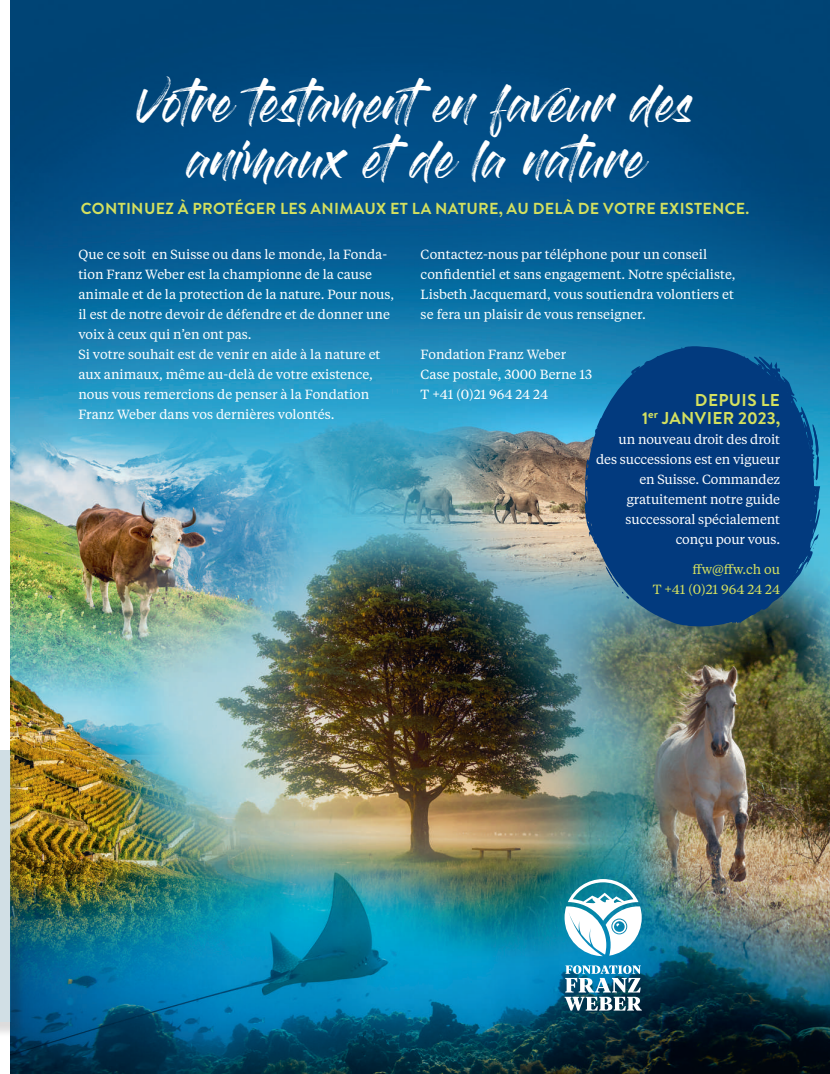
<style>
.page{position:relative;width:830px;height:1074px;background:#fff}
.page>*{position:absolute;margin:0;border:0;box-sizing:border-box;transform-origin:0 0}
.t1{font:38.38px/56.2px "Gloss And Bloom";color:#fff;text-align:center}
.t2{font:700 17.12px/18.8px "Brandon Grotesque";letter-spacing:.02em;color:#d4e05f;text-align:right}
.t3{font:700 16px "Brandon Grotesque";letter-spacing:.02em;color:#d4e05f}
.t4{font:13.25px/20px "Tiempos Text";color:#fff}
.t5{font:13.25px/20px "Tiempos Text";color:#d4e05f;text-align:right}
</style>
<div class="page">
<img style="left:11px;top:0;width:818px;height:1074px">
<svg style="left:584px;top:346px;width:231px;height:280px;background:#0e4a86"></svg>
<svg style="left:767px;top:609px;width:4px;height:3px"></svg>
<svg style="left:605px;top:566px;width:24px;height:33px"></svg>
<svg style="left:812px;top:424px;width:6px;height:60px"></svg>
<svg style="left:564px;top:965px;width:77px;height:45px"></svg>
<svg style="left:564px;top:879px;width:77px;height:77px"></svg>
<div style="left:0;top:752px;width:26px;height:285px;background:#231f20;opacity:.75"></div>
<div style="left:0;top:751px;width:11px;height:271px;background:#d1dfe5"></div>
<h1 class="t1" style="left:137px;top:80px;width:557px">Votre testamenten faveur des animaux etde la nature</h1>
<p class="t3" style="left:81px;top:197px;width:669px">CONTINUEZ À PROTÉGER LES ANIMAUX ET LA NATURE, AU DELÀ DE VOTRE EXISTENCE.</p>
<p class="t4" style="left:78px;top:244px;width:317px">Que ce soit en Suisse ou dans le monde, la Fonda&shy;tion Franz Weber est la championne de la cause animale et de la protection de la nature. Pour nous, il est de notre devoir de défendre et de donner une voix à ceux qui n’en ont pas.<br>Si votre souhait est de venir en aide à la nature et aux animaux, même au-delà de votre existence, nous vous remercions de penser à la Fondation Franz Weber dans vos dernières volontés.</p>
<p class="t4" style="left:420px;top:244px;width:316px">Contactez-nous par téléphone pour un conseil confidentiel et sans engagement. Notre spécialiste, Lisbeth Jacquemard, vous soutiendra volontiers et se fera un plaisir de vous renseigner.</p>
<p class="t4" style="left:420px;top:344px;width:173px">Fondation Franz Weber<br>Case postale, 3000 Berne 13<br>T +41 (0)21 964 24 24</p>
<p class="t2" style="left:642px;top:391px;width:139px">DEPUIS LE<br>1<sup>er</sup> JANVIER 2023,</p>
<p class="t4" style="left:596px;top:429px;width:185px;text-align:right">un nouveau droit des droit des successions est en vigueur en Suisse. Commandez gratuitement notre guide successoral spécialement conçu pour vous.</p>
<p class="t5" style="left:652px;top:559px;width:129px">ffw@ffw.ch ou<br>T +41 (0)21 964 24 24</p>
</div>
